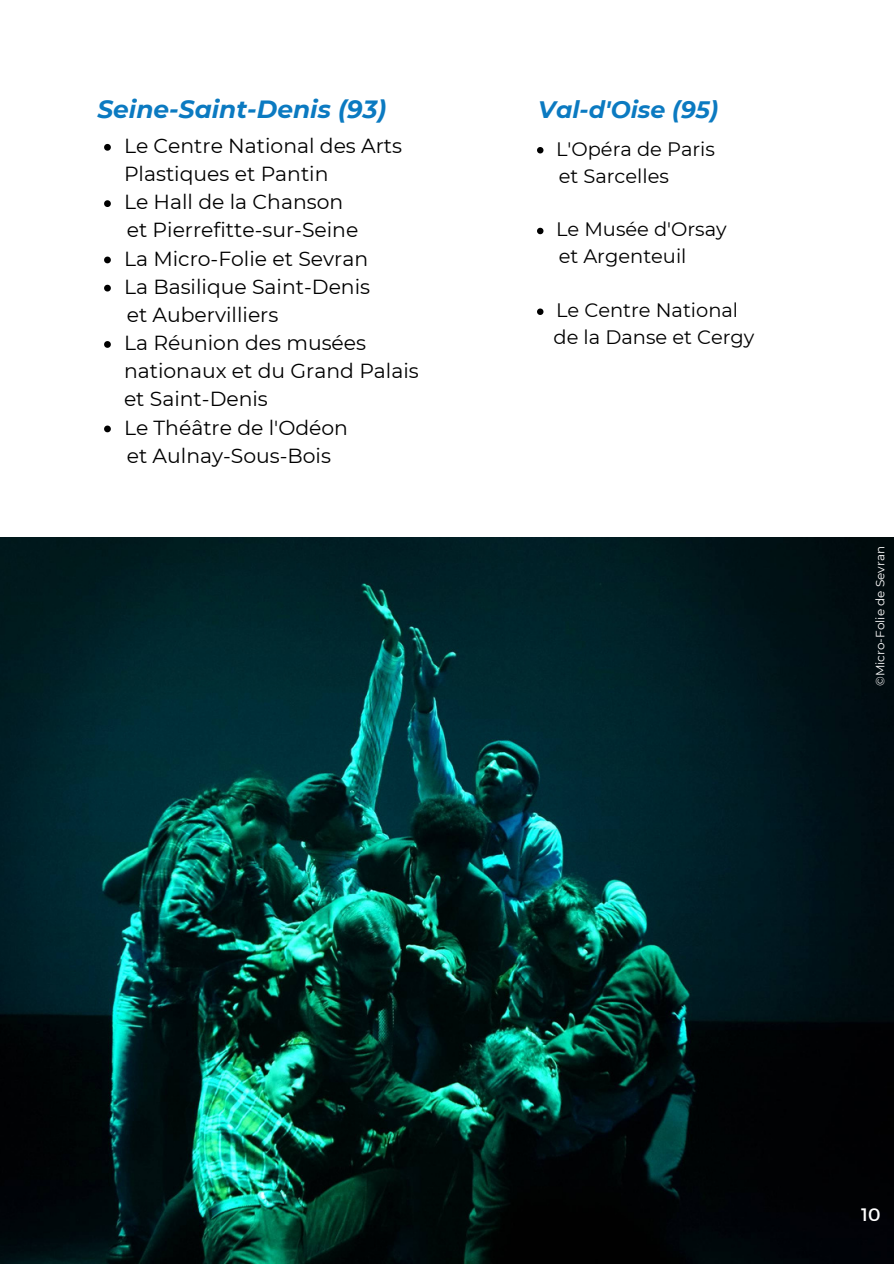
<style>
.page{position:relative;width:894px;height:1264px;background:#fff}
.page>*{position:absolute;margin:0;border:0;box-sizing:border-box;transform-origin:0 0}
.t1{font:italic 700 24.9px "Montserrat";color:#0b7ac1}
.t2{font:italic 700 23.7px "Montserrat";color:#0b7ac1}
.t3{font:20.4px/28.2px "Montserrat";color:#000}
.t4{font:19.5px "Montserrat";color:#000}
.t5{font:18px "Montserrat";color:#fff}
.t6{font:12px "Montserrat";color:#fff}
</style>
<div class="page">
<img style="left:0;top:537px;width:893px;height:726px">
<svg style="left:104px;top:144px;width:7px;height:7px"></svg>
<svg style="left:104px;top:200px;width:7px;height:7px"></svg>
<svg style="left:104px;top:256px;width:7px;height:7px"></svg>
<svg style="left:104px;top:285px;width:7px;height:6px"></svg>
<svg style="left:104px;top:341px;width:7px;height:7px"></svg>
<svg style="left:104px;top:425px;width:7px;height:7px"></svg>
<svg style="left:537px;top:147px;width:6px;height:6px"></svg>
<svg style="left:537px;top:228px;width:6px;height:6px"></svg>
<svg style="left:537px;top:308px;width:6px;height:7px"></svg>
<p class="t1" style="left:97px;top:94px;width:290px">Seine-Saint-Denis (93)</p>
<p class="t2" style="left:538px;top:95px;width:182px">Val-d'Oise (95)</p>
<p class="t3" style="left:124px;top:131px;width:279px">Le Centre National des Arts<br>Plastiques et Pantin</p>
<p class="t3" style="left:124px;top:188px;width:221px">Le Hall de la Chanson</p>
<p class="t4" style="left:556px;top:137px;width:160px">L'Opéra de Paris</p>
<p class="t4" style="left:558px;top:164px;width:112px">et Sarcelles</p>
<p class="t3" style="left:127px;top:216px;width:233px">et Pierrefitte-sur-Seine</p>
<p class="t4" style="left:556px;top:217px;width:172px">Le Musée d'Orsay</p>
<p class="t3" style="left:124px;top:244px;width:245px">La Micro-Folie et Sevran</p>
<p class="t3" style="left:124px;top:272px;width:247px">La Basilique Saint-Denis</p>
<p class="t3" style="left:124px;top:329px;width:296px">La Réunion des musées nationaux et du Grand Palais et Saint-Denis</p>
<p class="t3" style="left:124px;top:413px;width:225px">Le Théâtre de l'Odéon</p>
<p class="t3" style="left:127px;top:300px;width:153px">et Aubervilliers</p>
<p class="t4" style="left:558px;top:244px;width:129px">et Argenteuil</p>
<p class="t4" style="left:556px;top:298px;width:183px">Le Centre National</p>
<p class="t4" style="left:553px;top:325px;width:202px">de la Danse et Cergy</p>
<p class="t3" style="left:127px;top:441px;width:206px">et Aulnay-Sous-Bois</p>
<p class="t6" style="left:872px;top:686px;width:141px;rotate:-90deg">©Micro-Folie de Sevran</p>
<p class="t5" style="left:860px;top:1203px;width:21px">10</p>
</div>
